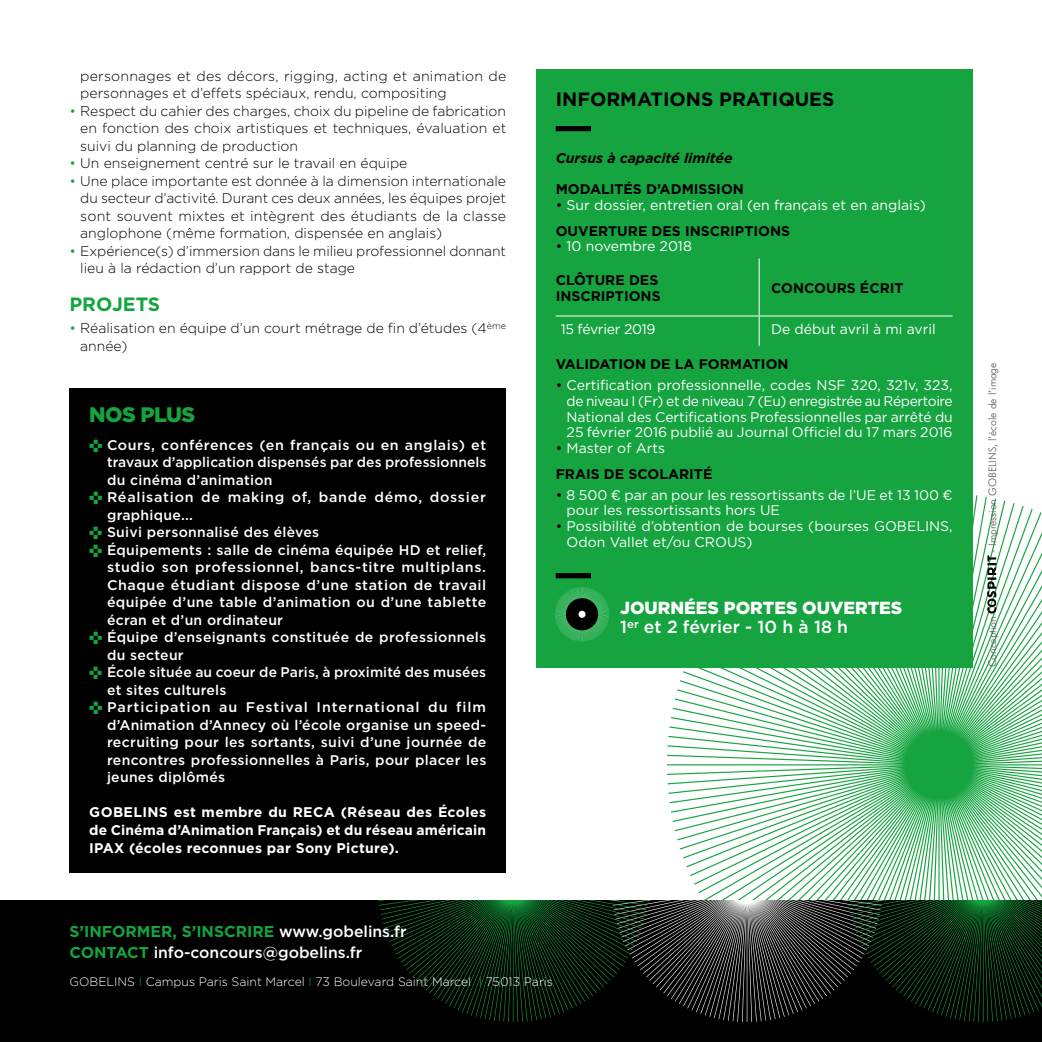
<style>
.page{position:relative;width:1042px;height:1042px;background:#fff}
.page>*{position:absolute;margin:0;border:0;box-sizing:border-box;transform-origin:0 0}
.t1{font:900 21px "Gotham";letter-spacing:-.025em;color:#15a440}
.t2{font:700 19.25px "Gotham";color:#000}
.t3{font:700 19.25px "Gotham";color:#15a440}
.t4{font:900 17.5px/19.2px "Gotham";color:#fff}
.t5{font:500 15.75px/21px "Gotham";color:#fff}
.t6{font:300 14px/17.5px "Gotham";color:#000}
.t7{font:500 14px "Gotham";letter-spacing:.025em;color:#fff}
.t8{font:14px/15.8px "Gotham";color:#fff}
.t9{font:700 14px/17.5px "Gotham";letter-spacing:.015em;color:#fff;text-align:justify}
.t10{font:700 14px/15.8px "Gotham";color:#000}
.t11{font:500 14px "Gotham";letter-spacing:.005em;color:#fff}
.t12{font:500 14px "Gotham";letter-spacing:.045em;color:#fff}
.t13{font:500 14px "Gotham";letter-spacing:.07em;color:#fff}
.t14{font:500 14px "Gotham";letter-spacing:.055em;color:#fff}
.t15{font:italic 700 14px "Gotham";color:#000}
.t16{font:14px "Gotham";letter-spacing:-.02em;color:#fff}
.t17{font:300 12.25px "Gotham";color:#fff}
.t18{font:300 10.5px "Futura BT";color:#575756}
.s1{color:#15a440}
.s2{color:#000}
.s3{font-weight:700;color:#000}
.s4{font-weight:400}
.s5{font-weight:400;color:#fff}
.s6{font-weight:500}
.s7{font-weight:700;color:#15a440}
</style>
<div class="page">
<svg style="left:667px;top:493px;width:375px;height:407px"></svg>
<div style="left:0;top:900px;width:1042px;height:142px;background:#000"></div>
<svg style="left:378px;top:900px;width:664px;height:122px"></svg>
<div style="left:536px;top:69px;width:436px;height:599px;background:#15a440"></div>
<div style="left:556px;top:126px;width:35px;height:5px;background:#000"></div>
<hr style="left:759px;top:258px;width:1px;height:57px;background:#fff">
<hr style="left:759px;top:316px;width:1px;height:30px;background:#fff">
<hr style="left:556px;top:315px;width:203px;height:1px;background:#fff">
<hr style="left:759px;top:315px;width:193px;height:1px;background:#fff">
<div style="left:556px;top:573px;width:35px;height:5px;background:#000"></div>
<svg style="left:987px;top:555px;width:9px;height:58px"></svg>
<div style="left:69px;top:388px;width:437px;height:485px;background:#000"></div>
<svg style="left:555px;top:587px;width:54px;height:54px"></svg>
<p class="t6" style="left:80px;top:67px;width:427px">personnages et des décors, rigging, acting et animation de personnages et d’effets spéciaux, rendu, compositing</p>
<p class="t6" style="left:80px;top:102px;width:427px;text-align:justify;text-indent:-11px"><span class="s1">•</span> Respect du cahier des charges, choix du pipeline de fabrication en fonction des choix artistiques et techniques, évaluation et suivi du planning de production</p>
<p class="t6" style="left:69px;top:154px;width:339px"><span class="s1">•</span> Un enseignement centré sur le travail en équipe</p>
<p class="t6" style="left:80px;top:172px;width:427px;text-align:justify;text-indent:-11px"><span class="s1">•</span> Une place importante est donnée à la dimension internationale du secteur d’activité. Durant ces deux années, les équipes projet sont souvent mixtes et intègrent des étudiants de la classe anglophone (même formation, dispensée en anglais)</p>
<p class="t6" style="left:80px;top:242px;width:427px;text-indent:-11px"><span class="s1">•</span> Expérience(s) d’immersion dans le milieu professionnel donnant lieu à la rédaction d’un rapport de stage</p>
<h2 class="t3" style="left:69px;top:291px;width:92px">PROJETS</h2>
<p class="t6" style="left:80px;top:319px;width:427px;text-indent:-11px"><span class="s1">•</span> Réalisation en équipe d’un court métrage de fin d’études (4<sup>ème </sup>année)</p>
<h1 class="t1" style="left:89px;top:400px;width:107px">NOS PLUS</h1>
<p class="t7" style="left:89px;top:436px;width:398px"><span class="s1">✜</span> Cours, conférences (en français ou en anglais) et</p>
<p class="t11" style="left:107px;top:453px;width:381px">travaux d’application dispensés par des professionnels</p>
<p class="t7" style="left:107px;top:471px;width:167px">du cinéma d’animation</p>
<p class="t14" style="left:89px;top:488px;width:398px"><span class="s1">✜</span> Réalisation de making of, bande démo, dossier</p>
<p class="t7" style="left:107px;top:506px;width:87px">graphique...</p>
<p class="t7" style="left:89px;top:523px;width:231px"><span class="s1">✜</span> Suivi personnalisé des élèves</p>
<p class="t7" style="left:89px;top:541px;width:398px"><span class="s1">✜</span> Équipements : salle de cinéma équipée HD et relief,</p>
<p class="t12" style="left:107px;top:558px;width:380px">studio son professionnel, bancs-titre multiplans.</p>
<p class="t7" style="left:107px;top:576px;width:381px">Chaque étudiant dispose d’une station de travail</p>
<p class="t7" style="left:107px;top:593px;width:381px">équipée d’une table d’animation ou d’une tablette</p>
<p class="t7" style="left:107px;top:611px;width:178px">écran et d’un ordinateur</p>
<p class="t7" style="left:89px;top:628px;width:398px"><span class="s1">✜</span> Équipe d’enseignants constituée de professionnels</p>
<p class="t7" style="left:107px;top:646px;width:78px">du secteur</p>
<p class="t7" style="left:89px;top:663px;width:398px"><span class="s1">✜</span> École située au coeur de Paris, à proximité des musées</p>
<p class="t7" style="left:107px;top:681px;width:121px">et sites culturels</p>
<p class="t13" style="left:89px;top:698px;width:398px"><span class="s1">✜</span> Participation au Festival International du film</p>
<p class="t7" style="left:107px;top:716px;width:381px">d’Animation d’Annecy où l’école organise un speed-</p>
<p class="t7" style="left:107px;top:733px;width:381px">recruiting pour les sortants, suivi d’une journée de</p>
<p class="t7" style="left:107px;top:751px;width:381px">rencontres professionnelles à Paris, pour placer les</p>
<p class="t7" style="left:107px;top:768px;width:120px">jeunes diplômés</p>
<p class="t9" style="left:89px;top:803px;width:398px">GOBELINS est membre du RECA (Réseau des Écoles de Cinéma d’Animation Français) et du réseau américain IPAX (écoles reconnues par Sony Picture).</p>
<h2 class="t2" style="left:556px;top:86px;width:280px">INFORMATIONS PRATIQUES</h2>
<p class="t15" style="left:556px;top:148px;width:178px">Cursus à capacité limitée</p>
<p class="t10" style="left:556px;top:181px;width:190px">MODALITÉS D’ADMISSION</p>
<p class="t8" style="left:556px;top:192px;width:371px;line-height:25.7px"><span class="s2">•</span> Sur dossier, entretien oral (en français et en anglais)<br><span class="s3">OUVERTURE DES INSCRIPTIONS</span></p>
<p class="t8" style="left:556px;top:238px;width:138px"><span class="s2">•</span> 10 novembre 2018</p>
<p class="t10" style="left:556px;top:272px;width:106px">CLÔTURE DES<br>INSCRIPTIONS</p>
<p class="t10" style="left:771px;top:280px;width:134px">CONCOURS ÉCRIT</p>
<p class="t16" style="left:561px;top:320px;width:96px">15 février 2019</p>
<p class="t8" style="left:771px;top:321px;width:166px">De début avril à mi avril</p>
<p class="t10" style="left:556px;top:356px;width:234px">VALIDATION DE LA FORMATION</p>
<p class="t8" style="left:566px;top:377px;width:388px;text-align:justify;text-indent:-11px"><span class="s2">•</span> Certification professionnelle, codes NSF 320, 321v, 323, de niveau I (Fr) et de niveau 7 (Eu) enregistrée au Répertoire National des Certifications Professionnelles par arrêté du 25 février 2016 publié au Journal Officiel du 17 mars 2016</p>
<p class="t10" style="left:556px;top:435px;width:158px;line-height:25.7px"><span class="s4">•</span> <span class="s5">Master of Arts<br></span>FRAIS DE SCOLARITÉ</p>
<p class="t8" style="left:566px;top:486px;width:388px;text-indent:-11px"><span class="s2">•</span> 8 500 € par an pour les ressortissants de l’UE et 13 100 € pour les ressortissants hors UE</p>
<p class="t8" style="left:566px;top:518px;width:387px;text-indent:-11px"><span class="s2">•</span> Possibilité d’obtention de bourses (bourses GOBELINS,<br>Odon Vallet et/ou CROUS)</p>
<p class="t4" style="left:620px;top:598px;width:284px">JOURNÉES PORTES OUVERTES<br><span class="s6">1</span><sup>er</sup> <span class="s6">et 2 février - 10 h à 18 h</span></p>
<p class="t5" style="left:69px;top:921px;width:339px"><span class="s7">S’INFORMER, S’INSCRIRE</span> www.gobelins.fr<br><span class="s7">CONTACT</span> info-concours@gobelins.fr</p>
<p class="t17" style="left:69px;top:973px;width:485px">GOBELINS <span class="s1">I</span> Campus Paris Saint Marcel <span class="s1">I</span> 73 Boulevard Saint Marcel <span class="s1">I</span> 75013 Paris</p>
<p class="t18" style="left:986px;top:552px;width:191px;rotate:-90deg">- Impression GOBELINS, l’école de l’image</p>
<p class="t18" style="left:986px;top:667px;width:52px;rotate:-90deg">Conception</p>
</div>
